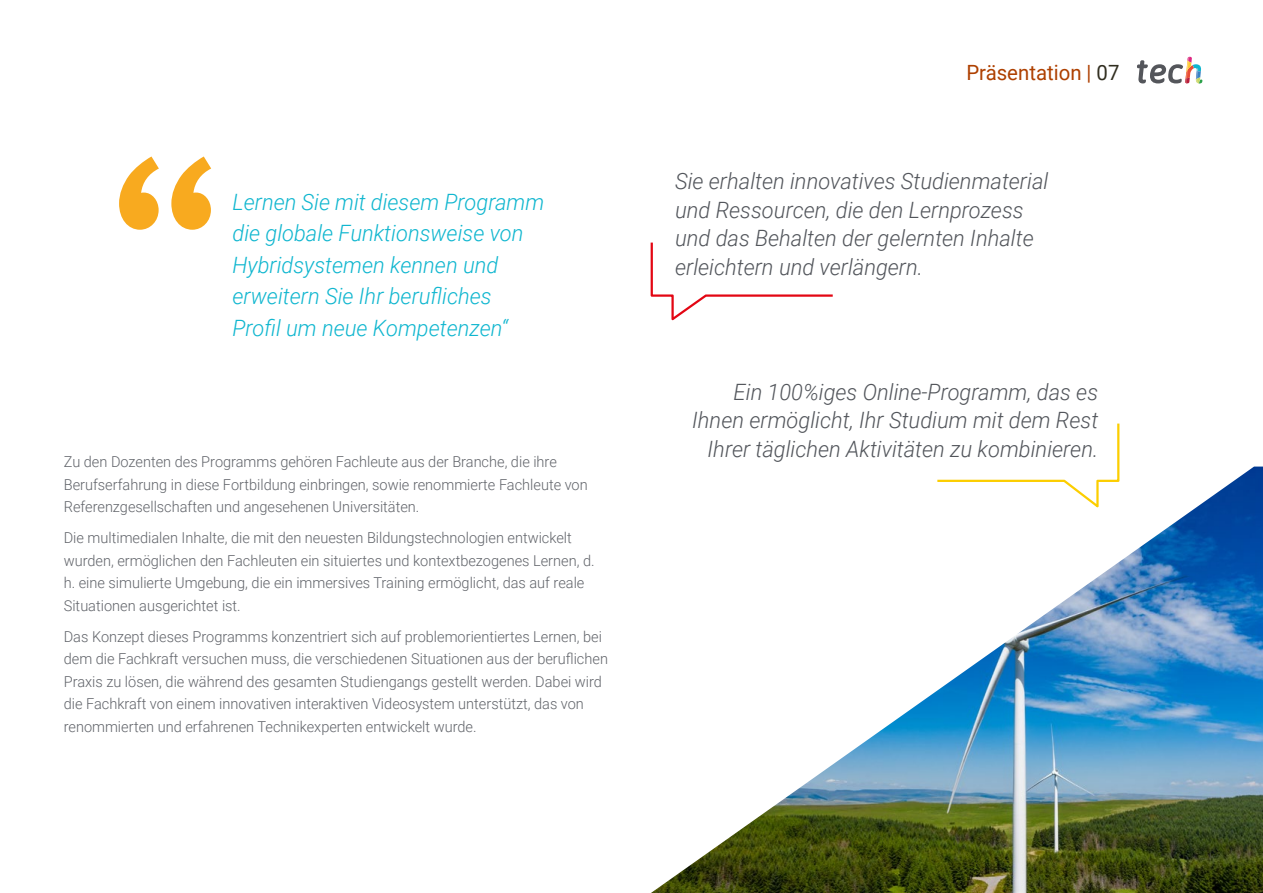
<style>
.page{position:relative;width:1263px;height:893px;background:#fff}
.page>*{position:absolute;margin:0;border:0;box-sizing:border-box;transform-origin:0 0}
.t1{font:italic 300 22.5px/28.5px "Roboto";color:#52555b;text-align:right}
.t2{font:italic 300 22.5px/31.5px "Roboto";color:#0fb6cf}
.t3{font:21px "Roboto";color:#ae4000}
.t4{font:300 15px/22.5px "Roboto";color:#61646a}
.s1{color:#312e20}
</style>
<div class="page">
<svg style="left:119px;top:156px;width:92px;height:74px"></svg>
<svg style="left:1137px;top:57px;width:65px;height:27px"></svg>
<svg style="left:1117px;top:423px;width:3px;height:44px"></svg>
<svg style="left:650px;top:242px;width:183px;height:79px"></svg>
<img style="left:651px;top:467px;width:612px;height:426px">
<h1 class="t2" style="left:232px;top:185px;width:313px">Lernen Sie mit diesem Programm die globale Funktionsweise von<br>Hybridsystemen kennen und erweitern Sie Ihr berufliches<br>Profil um neue Kompetenzen“</h1>
<p class="t4" style="left:64px;top:450px;width:525px">Zu den Dozenten des Programms gehören Fachleute aus der Branche, die ihre<br>Berufserfahrung in diese Fortbildung einbringen, sowie renommierte Fachleute von<br>Referenzgesellschaften und angesehenen Universitäten.</p>
<p class="t4" style="left:64px;top:526px;width:532px">Die multimedialen Inhalte, die mit den neuesten Bildungstechnologien entwickelt wurden, ermöglichen den Fachleuten ein situiertes und kontextbezogenes Lernen, d. h. eine simulierte Umgebung, die ein immersives Training ermöglicht, das auf reale Situationen ausgerichtet ist.</p>
<p class="t4" style="left:64px;top:625px;width:546px">Das Konzept dieses Programms konzentriert sich auf problemorientiertes Lernen, bei dem die Fachkraft versuchen muss, die verschiedenen Situationen aus der beruflichen Praxis zu lösen, die während des gesamten Studiengangs gestellt werden. Dabei wird die Fachkraft von einem innovativen interaktiven Videosystem unterstützt, das von renommierten und erfahrenen Technikexperten entwickelt wurde.</p>
<h2 class="t3" style="left:966px;top:57px;width:155px">Präsentation | <span class="s1">07</span></h2>
<h1 class="t1" style="left:675px;top:166px;width:375px;text-align:left">Sie erhalten innovatives Studienmaterial und Ressourcen, die den Lernprozess und das Behalten der gelernten Inhalte erleichtern und verlängern.</h1>
<h1 class="t1" style="left:692px;top:377px;width:408px">Ein 100%iges Online-Programm, das es<br>Ihnen ermöglicht, Ihr Studium mit dem Rest<br>Ihrer täglichen Aktivitäten zu kombinieren.</h1>
</div>
